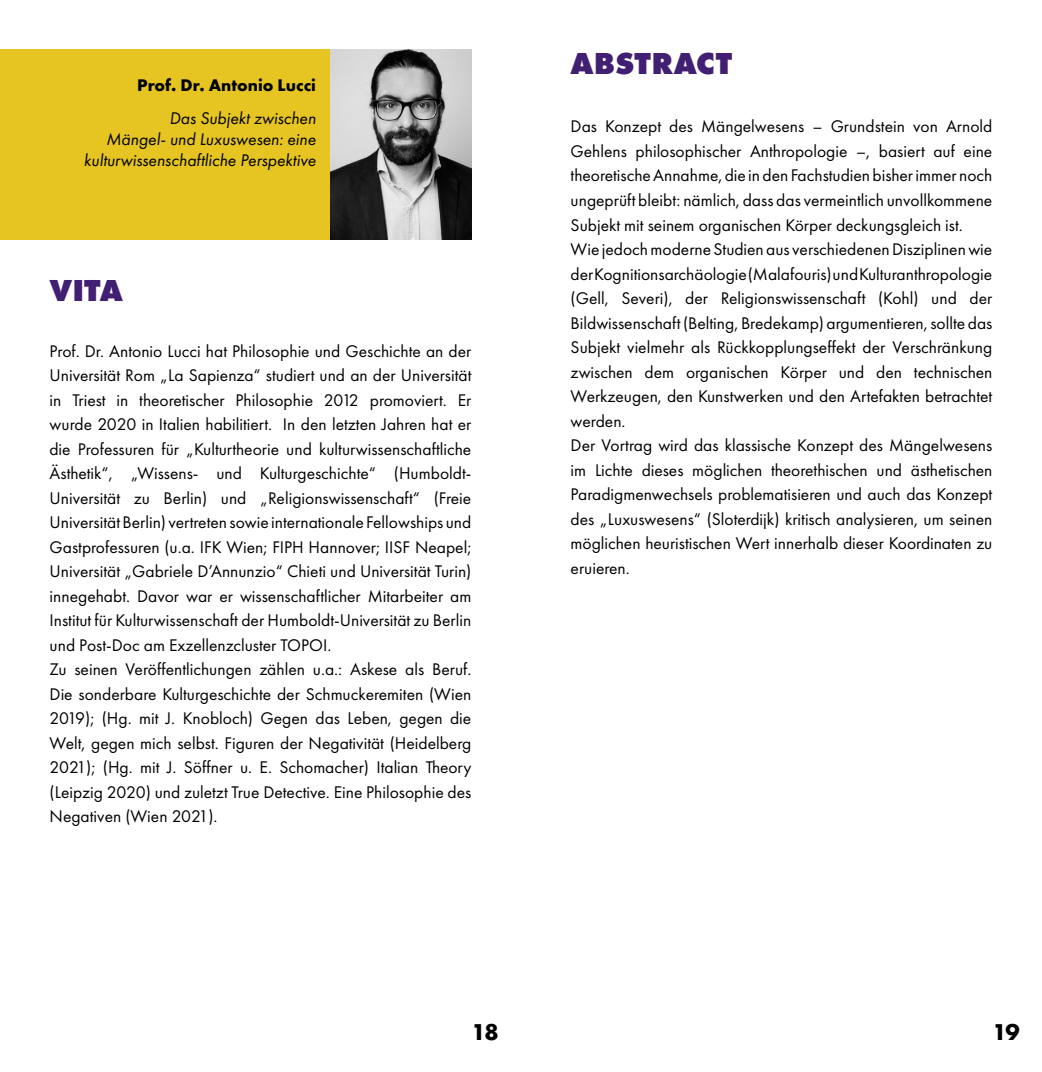
<style>
.page{position:relative;width:1042px;height:1072px;background:#fff}
.page>*{position:absolute;margin:0;border:0;box-sizing:border-box;transform-origin:0 0}
.t1{font:800 31.5px "Futura PT";color:#411f72}
.t2{font:700 21px "Futura";color:#000}
.t3{font:17.5px/24.5px "Futura PT";color:#000;text-align:justify}
.t4{font:italic 17.5px/21px "Futura PT";color:#000;text-align:right}
.t5{font:700 17.5px "Futura PT";color:#000}
</style>
<div class="page">
<div style="left:0;top:50px;width:471px;height:190px;background:#e6c522"></div>
<img style="left:330px;top:50px;width:141px;height:190px">
<p class="t5" style="left:137px;top:74px;width:180px">Prof. Dr. Antonio Lucci</p>
<p class="t4" style="left:84px;top:108px;width:233px">Das Subjekt zwischen<br>Mängel- und Luxuswesen: eine kulturwissenschaftliche Perspektive</p>
<p class="t1" style="left:50px;top:270px;width:75px">VITA</p>
<p class="t3" style="left:50px;top:338px;width:423px">Prof. Dr. Antonio Lucci hat Philosophie und Geschichte an der Universität Rom „La Sapienza“ studiert und an der Universität in Triest in theoretischer Philosophie 2012 promoviert. Er wurde 2020 in Italien habilitiert. In den letzten Jahren hat er die Professuren für „Kulturtheorie und kulturwissenschaftliche Ästhetik“, „Wissens- und Kulturgeschichte“ (Humboldt-Universität zu Berlin) und „Religionswissenschaft“ (Freie Universität Berlin) vertreten sowie internationale Fellowships und Gastprofessuren (u.a. IFK Wien; FIPH Hannover; IISF Neapel; Universität „Gabriele D’Annunzio“ Chieti und Universität Turin) innegehabt. Davor war er wissenschaftlicher Mitarbeiter am Institut für Kulturwissenschaft der Humboldt-Universität zu Berlin und Post-Doc am Exzellenzcluster TOPOI.</p>
<p class="t3" style="left:50px;top:657px;width:423px">Zu seinen Veröffentlichungen zählen u.a.: Askese als Beruf.<br>Die sonderbare Kulturgeschichte der Schmuckeremiten (Wien 2019); (Hg. mit J. Knobloch) Gegen das Leben, gegen die Welt, gegen mich selbst. Figuren der Negativität (Heidelberg 2021); (Hg. mit J. Söffner u. E. Schomacher) Italian Theory (Leipzig 2020) und zuletzt True Detective. Eine Philosophie des Negativen (Wien 2021).</p>
<p class="t1" style="left:570px;top:43px;width:163px">ABSTRACT</p>
<p class="t3" style="left:570px;top:114px;width:423px">Das Konzept des Mängelwesens – Grundstein von Arnold Gehlens philosophischer Anthropologie –, basiert auf eine theoretische Annahme, die in den Fachstudien bisher immer noch ungeprüft bleibt: nämlich, dass das vermeintlich unvollkommene Subjekt mit seinem organischen Körper deckungsgleich ist.</p>
<p class="t3" style="left:570px;top:237px;width:423px">Wie jedoch moderne Studien aus verschiedenen Disziplinen wie der Kognitionsarchäologie (Malafouris) und Kulturanthropologie (Gell, Severi), der Religionswissenschaft (Kohl) und der Bildwissenschaft (Belting, Bredekamp) argumentieren, sollte das Subjekt vielmehr als Rückkopplungseffekt der Verschränkung zwischen dem organischen Körper und den technischen Werkzeugen, den Kunstwerken und den Artefakten betrachtet werden.</p>
<p class="t3" style="left:570px;top:433px;width:423px">Der Vortrag wird das klassische Konzept des Mängelwesens im Lichte dieses möglichen theorethischen und ästhetischen Paradigmenwechsels problematisieren und auch das Konzept des „Luxuswesens“ (Sloterdijk) kritisch analysieren, um seinen möglichen heuristischen Wert innerhalb dieser Koordinaten zu eruieren.</p>
<p class="t2" style="left:471px;top:1016px;width:29px">18</p>
<p class="t2" style="left:992px;top:1016px;width:29px">19</p>
</div>
